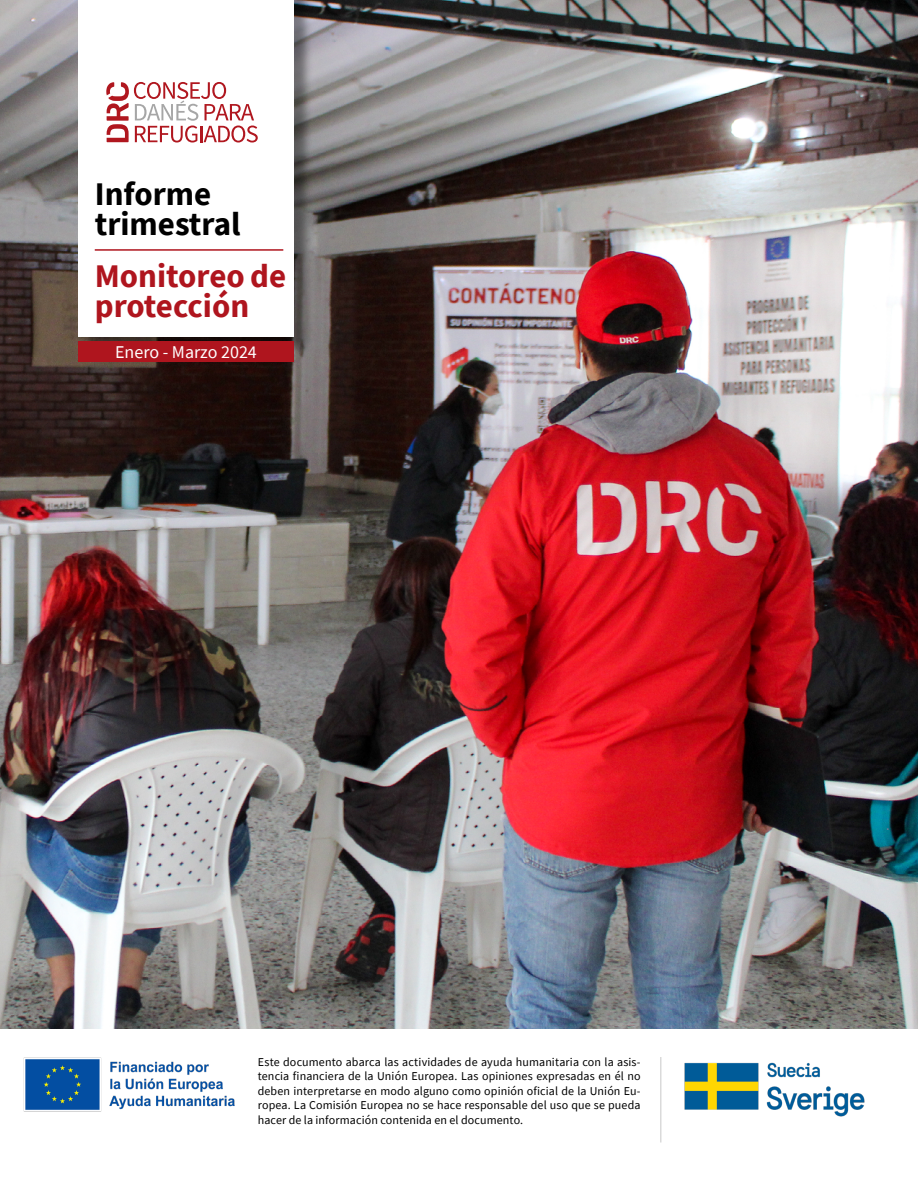
<style>
.page{position:relative;width:918px;height:1188px;background:#fff}
.page>*{position:absolute;margin:0;border:0;box-sizing:border-box;transform-origin:0 0}
.t1{font:700 33px/30px "Source Sans Pro";color:#af151e}
.t2{font:700 33px/30px "Source Sans Pro";color:#000}
.t3{font:18px "Source Sans Pro";color:#fff}
.t4{font:12px/14.4px "Source Sans Pro";letter-spacing:.01em;color:#000;text-align:justify}
</style>
<div class="page">
<img style="left:0;top:0;width:918px;height:1029px">
<div style="left:81px;top:0;width:232px;height:355px;background:#000;opacity:.4"></div>
<div style="left:79px;top:0;width:215px;height:336px;background:#fff"></div>
<div style="left:79px;top:341px;width:215px;height:20px;background:#af151e"></div>
<hr style="left:95px;top:249px;width:188px;height:2px;background:#af151e">
<img style="left:684px;top:1062px;width:181px;height:55px">
<img style="left:23px;top:1057px;width:212px;height:55px">
<hr style="left:660px;top:1057px;width:2px;height:86px;background:#dadada">
<svg style="left:106px;top:82px;width:152px;height:61px"></svg>
<h1 class="t2" style="left:95px;top:179px;width:147px">Informe trimestral</h1>
<h1 class="t1" style="left:95px;top:260px;width:193px">Monitoreo de protección</h1>
<h2 class="t3" style="left:115px;top:341px;width:143px">Enero - Marzo 2024</h2>
<p class="t4" style="left:258px;top:1055px;width:384px">Este documento abarca las actividades de ayuda humanitaria con la asis&shy;tencia financiera de la Unión Europea. Las opiniones expresadas en él no deben interpretarse en modo alguno como opinión oficial de la Unión Eu&shy;ropea. La Comisión Europea no se hace responsable del uso que se pueda hacer de la información contenida en el documento.</p>
</div>
